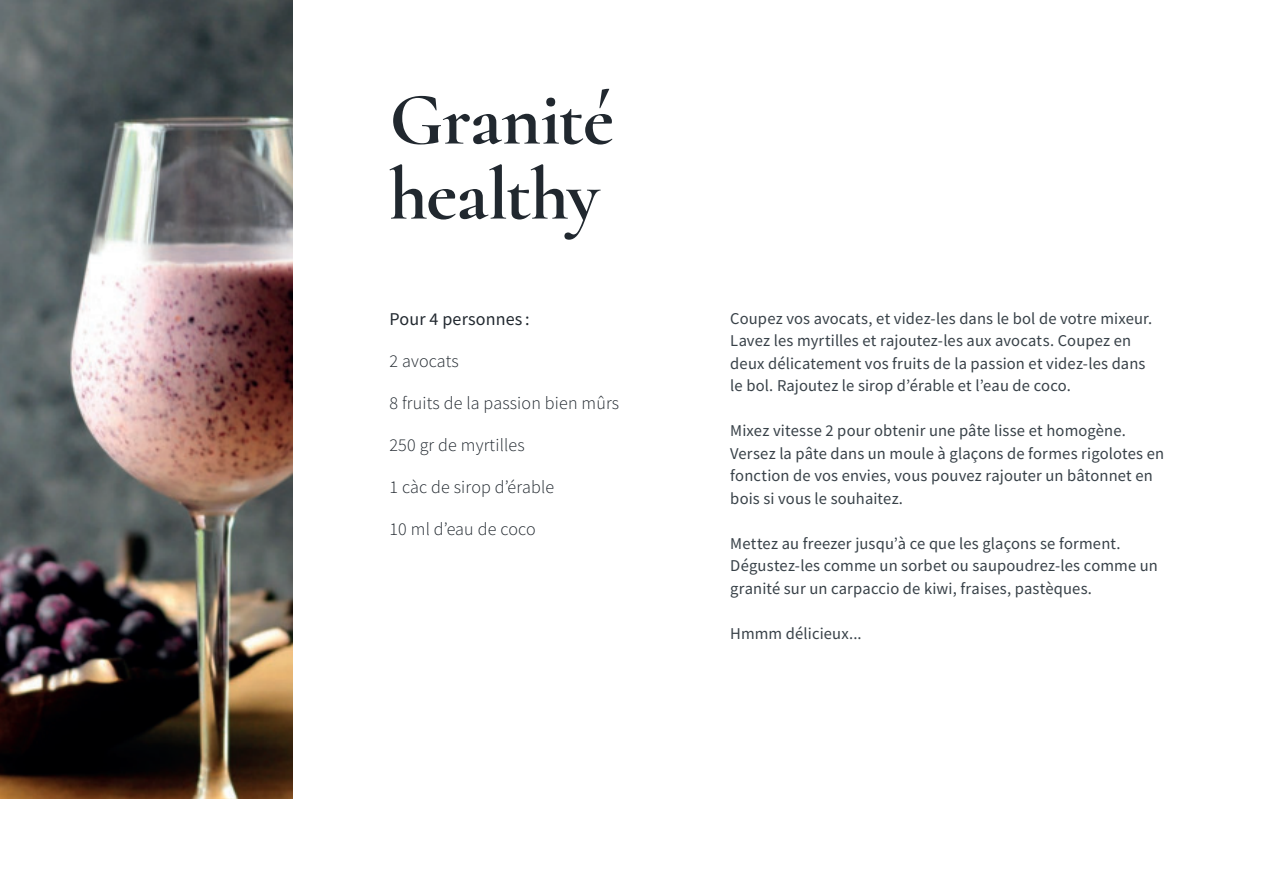
<style>
.page{position:relative;width:1263px;height:893px;background:#fff}
.page>*{position:absolute;margin:0;border:0;box-sizing:border-box;transform-origin:0 0}
.t1{font:700 75px/75px "Cormorant";letter-spacing:-.01em;color:#21282f}
.t2{font:300 18px "Source Sans Pro";letter-spacing:.01em;color:#21282f}
.t3{font:18px "Source Sans Pro";letter-spacing:.01em;color:#21282f}
.t4{font:16.5px/22.5px "Source Sans Pro";letter-spacing:.01em;color:#384148}
</style>
<div class="page">
<img style="left:0;top:0;width:292px;height:798px">
<h1 class="t1" style="left:389px;top:89px;width:226px">Granité healthy</h1>
<p class="t3" style="left:389px;top:311px;width:142px">Pour 4 personnes :</p>
<p class="t2" style="left:389px;top:354px;width:71px">2 avocats</p>
<p class="t2" style="left:389px;top:396px;width:231px">8 fruits de la passion bien mûrs</p>
<p class="t2" style="left:389px;top:438px;width:137px">250 gr de myrtilles</p>
<p class="t2" style="left:389px;top:476px;width:166px">1 càc de sirop d’érable</p>
<p class="t2" style="left:389px;top:518px;width:148px">10 ml d’eau de coco</p>
<p class="t4" style="left:730px;top:308px;width:423px">Coupez vos avocats, et videz-les dans le bol de votre mixeur.<br>Lavez les myrtilles et rajoutez-les aux avocats. Coupez en deux délicatement vos fruits de la passion et videz-les dans le bol. Rajoutez le sirop d’érable et l’eau de coco.</p>
<p class="t4" style="left:730px;top:421px;width:435px">Mixez vitesse 2 pour obtenir une pâte lisse et homogène.<br>Versez la pâte dans un moule à glaçons de formes rigolotes en fonction de vos envies, vous pouvez rajouter un bâtonnet en bois si vous le souhaitez.</p>
<p class="t4" style="left:730px;top:532px;width:429px">Mettez au freezer jusqu’à ce que les glaçons se forment.<br>Dégustez-les comme un sorbet ou saupoudrez-les comme un granité sur un carpaccio de kiwi, fraises, pastèques.</p>
<p class="t4" style="left:730px;top:623px;width:133px">Hmmm délicieux...</p>
</div>
